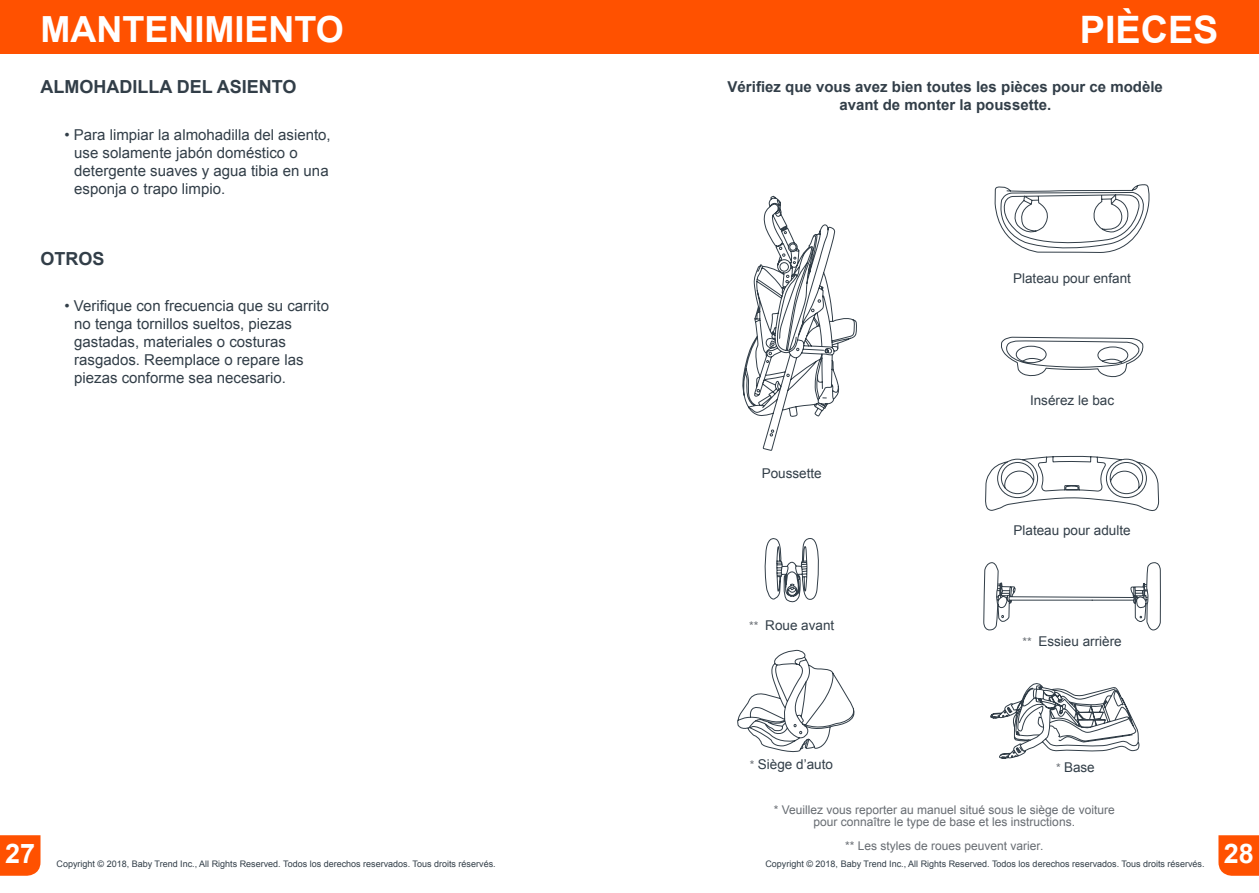
<style>
.page{position:relative;width:1259px;height:893px;background:#fff}
.page>*{position:absolute;margin:0;border:0;box-sizing:border-box;transform-origin:0 0}
.t1{font:700 37.8px "Arial";color:#fff}
.t2{font:700 36px "Arial";color:#fff}
.t3{font:700 27px "Arial";color:#fff}
.t4{font:700 18px "Arial";color:#323e48}
.t5{font:15px/18px "Arial";color:#323e48}
.t6{font:700 15px/18px "Arial";color:#323e48;text-align:center}
.t7{font:13.5px "Arial";color:#323e48}
.t8{font:12px/12px "Arial";color:#676c72;text-align:center}
.t9{font:9px "Arial";color:#323e48}
.s1{font-size:12px;color:#676c72}
</style>
<div class="page">
<svg style="left:1218px;top:835px;width:41px;height:41px;background:#ff580b"></svg>
<div style="left:629px;top:0;width:630px;height:54px;background:#ff5100"></div>
<div style="left:0;top:835px;width:40px;height:41px;background:#ff5100"></div>
<div style="left:0;top:0;width:629px;height:54px;background:#ff5100"></div>
<svg style="left:994px;top:184px;width:156px;height:69px"></svg>
<svg style="left:764px;top:538px;width:55px;height:65px"></svg>
<svg style="left:742px;top:195px;width:115px;height:256px"></svg>
<svg style="left:1001px;top:336px;width:143px;height:41px"></svg>
<svg style="left:737px;top:650px;width:118px;height:103px"></svg>
<svg style="left:983px;top:455px;width:178px;height:304px"></svg>
<h2 class="t2" style="left:40px;top:5px;width:305px">MANTENIMIENTO</h2>
<p class="t4" style="left:40px;top:75px;width:258px">ALMOHADILLA DEL ASIENTO</p>
<p class="t5" style="left:74px;top:126px;width:258px;text-indent:-10px">• Para limpiar la almohadilla del asiento, use solamente jabón doméstico o detergente suaves y agua tibia en una esponja o trapo limpio.</p>
<p class="t4" style="left:40px;top:247px;width:66px">OTROS</p>
<p class="t5" style="left:74px;top:297px;width:256px;text-indent:-10px">• Verifique con frecuencia que su carrito no tenga tornillos sueltos, piezas gastadas, materiales o costuras rasgados. Reemplace o repare las piezas conforme sea necesario.</p>
<h1 class="t1" style="left:1079px;top:5px;width:140px">PIÈCES</h1>
<p class="t6" style="left:727px;top:78px;width:437px">Vérifiez que vous avez bien toutes les pièces pour ce modèle avant de monter la poussette.</p>
<p class="t7" style="left:1013px;top:269px;width:119px">Plateau pour enfant</p>
<p class="t7" style="left:762px;top:464px;width:62px">Poussette</p>
<p class="t7" style="left:749px;top:617px;width:87px"><span class="s1">**</span> Roue avant</p>
<p class="t7" style="left:1030px;top:392px;width:86px">Insérez le bac</p>
<p class="t7" style="left:1013px;top:521px;width:119px">Plateau pour adulte</p>
<p class="t7" style="left:1022px;top:632px;width:101px"><span class="s1">**</span> Essieu arrière</p>
<h3 class="t3" style="left:5px;top:836px;width:32px">27</h3>
<p class="t7" style="left:750px;top:755px;width:85px"><span class="s1">*</span> Siège d’auto</p>
<p class="t7" style="left:1056px;top:759px;width:40px"><span class="s1">*</span> Base</p>
<p class="t8" style="left:774px;top:804px;width:342px">* Veuillez vous reporter au manuel situé sous le siège de voiture pour connaître le type de base et les instructions.</p>
<p class="t8" style="left:845px;top:840px;width:200px">** Les styles de roues peuvent varier.</p>
<p class="t9" style="left:57px;top:858px;width:441px">Copyright © 2018, Baby Trend Inc., All Rights Reserved. Todos los derechos reservados. Tous droits réservés.</p>
<p class="t9" style="left:765px;top:858px;width:441px">Copyright © 2018, Baby Trend Inc., All Rights Reserved. Todos los derechos reservados. Tous droits réservés.</p>
<h3 class="t3" style="left:1223px;top:836px;width:32px">28</h3>
</div>
